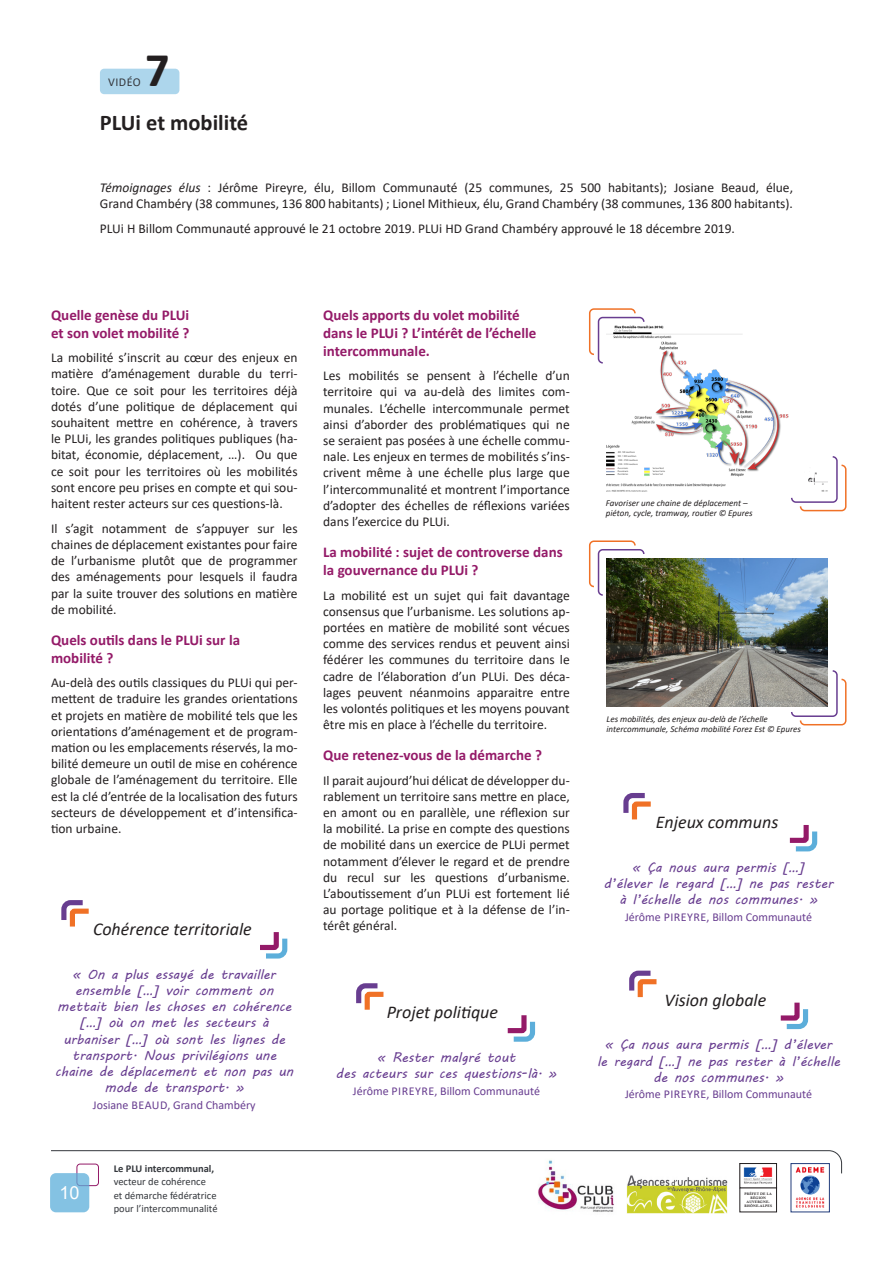
<style>
.page{position:relative;width:893px;height:1263px;background:#fff}
.page>*{position:absolute;margin:0;border:0;box-sizing:border-box;transform-origin:0 0}
.t1{font:700 48.6px "Calibri";color:#231f20}
.Titre_vidéo{font:700 22.5px "Calibri";color:#231f20}
.MotsClés{font:italic 18px "Calibri";color:#231f20}
.t2{font:18px "Arial";color:#fff}
.Inter2{font:700 15px/18px "Calibri";color:#941a68}
.Txt_courant{font:13.5px/16.2px "Calibri";color:#231f20;text-align:justify}
.Verbatim{font:13.5px/16.2px "MV Boli";color:#683d90;text-align:center}
.Témoignages{font:13.5px/16.2px "Calibri";color:#231f20}
.Verbatim_auteur{font:12px "Calibri";color:#683d90}
.t3{font:12px "Calibri";letter-spacing:.035em;color:#34373c}
.t4{font:10.5px/13.5px "Calibri";color:#34373c}
.t5{font:700 10.5px "Calibri";color:#34373c}
.Legende_photo{font:italic 9px/10.5px "Calibri";color:#231f20}
.t6{font:3.45px/4.2px "Calis MT Bol";letter-spacing:.04em;color:#231f20;text-align:center}
.s1{font-style:italic}
</style>
<div class="page">
<svg style="left:51px;top:1150px;width:791px;height:24px"></svg>
<img style="left:626px;top:1175px;width:102px;height:38px">
<img style="left:742px;top:1165px;width:33px;height:19px">
<div style="left:740px;top:1163px;width:37px;height:25px;border:1px solid #231f20"></div>
<img style="left:793px;top:1166px;width:35px;height:42px">
<div style="left:791px;top:1163px;width:39px;height:49px;border:1px solid #223c7b"></div>
<img style="left:537px;top:1158px;width:81px;height:54px">
<div style="left:77px;top:1164px;width:22px;height:22px;border:1px solid #941a68;border-radius:3px"></div>
<div style="left:50px;top:1173px;width:39px;height:39px;background:#84c2e3;border-radius:6px"></div>
<svg style="left:507px;top:1015px;width:29px;height:27px"></svg>
<svg style="left:356px;top:983px;width:28px;height:27px"></svg>
<svg style="left:780px;top:1002px;width:29px;height:28px"></svg>
<svg style="left:629px;top:970px;width:28px;height:28px"></svg>
<svg style="left:789px;top:825px;width:29px;height:27px"></svg>
<svg style="left:623px;top:793px;width:28px;height:27px"></svg>
<svg style="left:260px;top:932px;width:28px;height:27px"></svg>
<svg style="left:61px;top:900px;width:28px;height:27px"></svg>
<svg style="left:588px;top:308px;width:57px;height:56px"></svg>
<svg style="left:791px;top:456px;width:56px;height:56px"></svg>
<img style="left:607px;top:325px;width:221px;height:166px">
<svg style="left:791px;top:670px;width:56px;height:56px"></svg>
<svg style="left:588px;top:540px;width:57px;height:56px"></svg>
<img style="left:607px;top:559px;width:221px;height:148px">
<div style="left:100px;top:69px;width:79px;height:25px;background:#add6ec;border-radius:4px"></div>
<p class="t1" style="left:145px;top:36px;width:26px">7</p>
<p class="t3" style="left:108px;top:74px;width:34px">VIDÉO</p>
<p class="Titre_vidéo" style="left:100px;top:106px;width:150px">PLUi et mobilité</p>
<p class="Témoignages" style="left:100px;top:179px;width:695px"><span class="s1">Témoignages élus</span> : Jérôme Pireyre, élu, Billom Communauté (25 communes, 25 500 habitants); Josiane Beaud, élue,<br>Grand Chambéry (38 communes, 136 800 habitants) ; Lionel Mithieux, élu, Grand Chambéry (38 communes, 136 800 habitants).</p>
<p class="Témoignages" style="left:100px;top:220px;width:637px">PLUi H Billom Communauté approuvé le 21 octobre 2019. PLUi HD Grand Chambéry approuvé le 18 décembre 2019.</p>
<p class="Inter2" style="left:51px;top:305px;width:140px">Quelle genèse du PLUi et son volet mobilité ?</p>
<p class="Txt_courant" style="left:51px;top:349px;width:248px">La mobilité s’inscrit au cœur des enjeux en matière d’aménagement durable du terri&shy;toire. Que ce soit pour les territoires déjà dotés d’une politique de déplacement qui souhaitent mettre en cohérence, à travers le PLUi, les grandes politiques publiques (ha&shy;bitat, économie, déplacement, …). Ou que ce soit pour les territoires où les mobilités sont encore peu prises en compte et qui sou&shy;haitent rester acteurs sur ces questions-là.</p>
<p class="Txt_courant" style="left:51px;top:520px;width:248px">Il s’agit notamment de s’appuyer sur les chaines de déplacement existantes pour faire de l’urbanisme plutôt que de programmer des aménagements pour lesquels il faudra par la suite trouver des solutions en matière de mobilité.</p>
<p class="Inter2" style="left:51px;top:630px;width:191px">Quels outils dans le PLUi sur la mobilité ?</p>
<p class="Txt_courant" style="left:51px;top:674px;width:248px">Au-delà des outils classiques du PLUi qui per&shy;mettent de traduire les grandes orientations et projets en matière de mobilité tels que les orientations d’aménagement et de program&shy;mation ou les emplacements réservés, la mo&shy;bilité demeure un outil de mise en cohérence globale de l’aménagement du territoire. Elle est la clé d’entrée de la localisation des futurs secteurs de développement et d’intensifica&shy;tion urbaine.</p>
<p class="MotsClés" style="left:93px;top:916px;width:160px">Cohérence territoriale</p>
<p class="Verbatim" style="left:55px;top:966px;width:240px">« On a plus essayé de travailler ensemble […] voir comment on mettait bien les choses en cohérence […] où on met les secteurs à urbaniser […] où sont les lignes de transport. Nous privilégions une chaine de déplacement et non pas un mode de transport. »</p>
<p class="Verbatim_auteur" style="left:93px;top:1096px;width:164px">Josiane BEAUD, Grand Chambéry</p>
<h3 class="t2" style="left:60px;top:1180px;width:22px">10</h3>
<p class="t5" style="left:114px;top:1161px;width:102px">Le PLU intercommunal,</p>
<p class="t4" style="left:114px;top:1175px;width:105px">vecteur de cohérence<br>et démarche fédératrice pour l’intercommunalité</p>
<p class="Inter2" style="left:323px;top:305px;width:215px">Quels apports du volet mobilité dans le PLUi ? L’intérêt de l’échelle intercommunale.</p>
<p class="Txt_courant" style="left:323px;top:367px;width:248px">Les mobilités se pensent à l’échelle d’un territoire qui va au-delà des limites com&shy;munales. L’échelle intercommunale permet ainsi d’aborder des problématiques qui ne se seraient pas posées à une échelle commu&shy;nale. Les enjeux en termes de mobilités s’ins&shy;crivent même à une échelle plus large que l’intercommunalité et montrent l’importance d’adopter des échelles de réflexions variées dans l’exercice du PLUi.</p>
<p class="Inter2" style="left:323px;top:543px;width:241px">La mobilité : sujet de controverse dans la gouvernance du PLUi ?</p>
<p class="Txt_courant" style="left:323px;top:587px;width:248px">La mobilité est un sujet qui fait davantage consensus que l’urbanisme. Les solutions ap&shy;portées en matière de mobilité sont vécues comme des services rendus et peuvent ainsi fédérer les communes du territoire dans le cadre de l’élaboration d’un PLUi. Des déca&shy;lages peuvent néanmoins apparaitre entre les volontés politiques et les moyens pouvant être mis en place à l’échelle du territoire.</p>
<p class="Inter2" style="left:323px;top:746px;width:220px">Que retenez-vous de la démarche ?</p>
<p class="Txt_courant" style="left:323px;top:772px;width:248px">Il parait aujourd’hui délicat de développer du&shy;rablement un territoire sans mettre en place, en amont ou en parallèle, une réflexion sur la mobilité. La prise en compte des questions de mobilité dans un exercice de PLUi permet notamment d’élever le regard et de prendre du recul sur les questions d’urbanisme.<br>L’aboutissement d’un PLUi est fortement lié au portage politique et à la défense de l’in&shy;térêt général.</p>
<p class="MotsClés" style="left:387px;top:1000px;width:113px">Projet politique</p>
<p class="Verbatim" style="left:336px;top:1049px;width:223px">« Rester malgré tout<br>des acteurs sur ces questions-là. »</p>
<p class="Verbatim_auteur" style="left:353px;top:1082px;width:189px">Jérôme PIREYRE, Billom Communauté</p>
<p class="Legende_photo" style="left:606px;top:497px;width:148px">Favoriser une chaine de déplacement – piéton, cycle, tramway, routier © Epures</p>
<p class="Legende_photo" style="left:607px;top:713px;width:196px">Les mobilités, des enjeux au-delà de l’échelle intercommunale, Schéma mobilité Forez Est © Epures</p>
<p class="MotsClés" style="left:656px;top:809px;width:124px">Enjeux communs</p>
<p class="Verbatim" style="left:604px;top:859px;width:231px">« Ça nous aura permis […]<br>d’élever le regard […] ne pas rester à l’échelle de nos communes. »</p>
<p class="Verbatim_auteur" style="left:625px;top:908px;width:189px">Jérôme PIREYRE, Billom Communauté</p>
<p class="MotsClés" style="left:664px;top:987px;width:103px">Vision globale</p>
<p class="Verbatim" style="left:597px;top:1036px;width:244px">« Ça nous aura permis […] d’élever<br>le regard […] ne pas rester à l’échelle de nos communes. »</p>
<p class="Verbatim_auteur" style="left:625px;top:1086px;width:189px">Jérôme PIREYRE, Billom Communauté</p>
<p class="t6" style="left:744px;top:1191px;width:29px">PRÉFET DE LA<br>RÉGION<br>AUVERGNE-<br>RHÔNE-ALPES</p>
</div>
